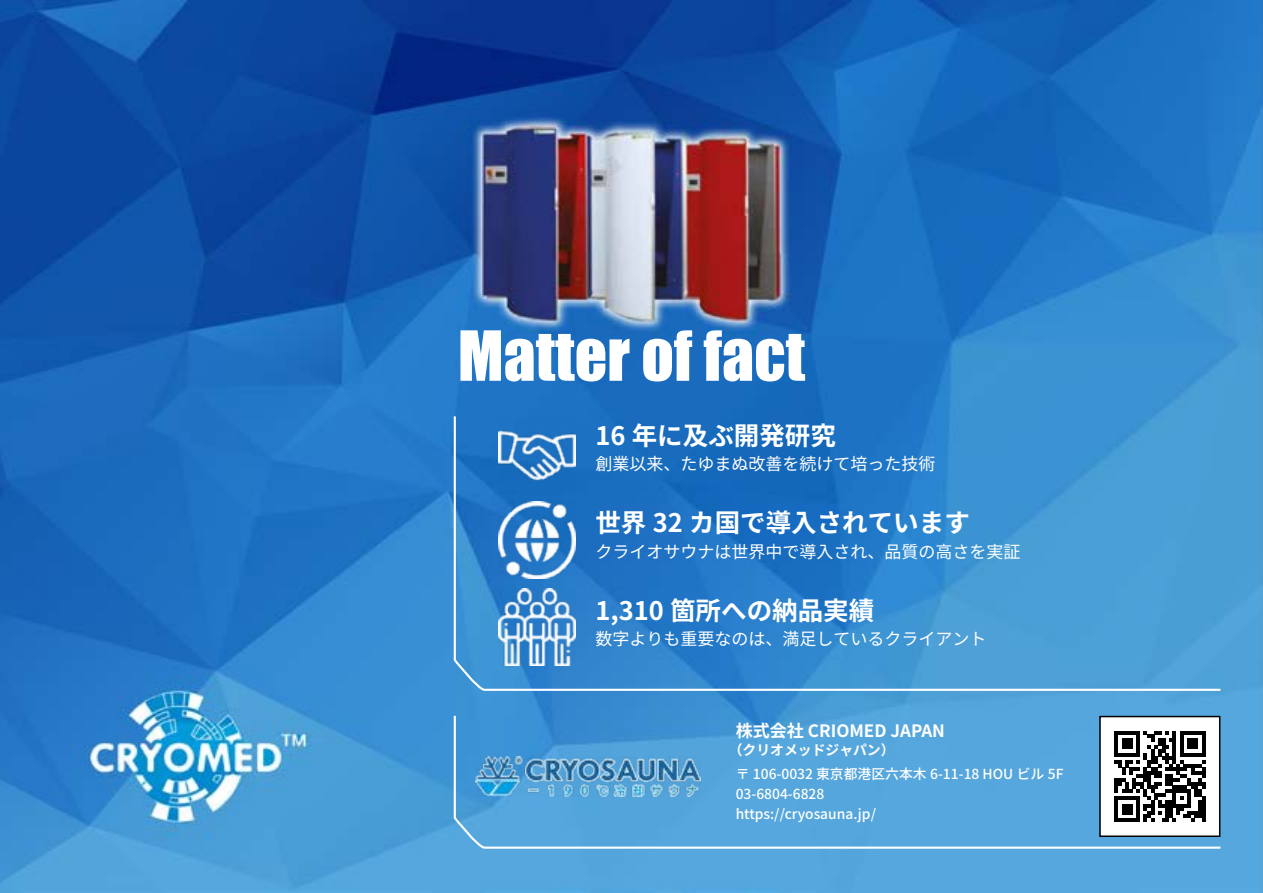
<style>
.page{position:relative;width:1263px;height:893px;background:#fff}
.page>*{position:absolute;margin:0;border:0;box-sizing:border-box;transform-origin:0 0}
.t1{font:63.75px "Impact";color:#fff}
.t2{font:700 25.5px "Noto Sans CJ Kjp";color:#fff}
.t3{font:16.95px "Noto Sans CJ Kjp";color:#fff}
.t4{font:700 16.95px "Noto Sans CJ Kjp";color:#fff}
.t5{font:500 13.8px/20px "Noto Sans CJ Kjp";color:#fff}
.t6{font:700 13.8px "Noto Sans CJ Kjp";color:#fff}
</style>
<div class="page">
<img style="left:0;top:0;width:1263px;height:893px">
<svg style="left:453px;top:714px;width:769px;height:136px;background:#55a4db"></svg>
<svg style="left:453px;top:414px;width:769px;height:278px;background:#3489cd"></svg>
<img style="left:499px;top:589px;width:76px;height:76px">
<img style="left:499px;top:416px;width:76px;height:77px">
<img style="left:499px;top:501px;width:76px;height:77px">
<img style="left:475px;top:756px;width:225px;height:40px">
<div style="left:1100px;top:716px;width:120px;height:120px;background:#fff"></div>
<div style="left:1099px;top:716px;width:121px;height:121px;border:2px solid #000"></div>
<svg style="left:1114px;top:731px;width:91px;height:91px"></svg>
<h1 class="t1" style="left:458px;top:306px;width:349px">Matter of fact</h1>
<h2 class="t2" style="left:595px;top:421px;width:242px">16 年に及ぶ開発研究</h2>
<p class="t3" style="left:595px;top:455px;width:342px">創業以来、たゆまぬ改善を続けて培った技術</p>
<h2 class="t2" style="left:595px;top:509px;width:376px">世界 32 カ国で導入されています</h2>
<p class="t3" style="left:595px;top:542px;width:427px">クライオサウナは世界中で導入され、品質の高さを実証</p>
<h2 class="t2" style="left:595px;top:596px;width:280px">1,310 箇所への納品実績</h2>
<p class="t3" style="left:595px;top:629px;width:393px">数字よりも重要なのは、満足しているクライアント</p>
<p class="t4" style="left:736px;top:722px;width:211px">株式会社 CRIOMED JAPAN</p>
<p class="t6" style="left:729px;top:742px;width:167px">（クリオメッドジャパン(</p>
<p class="t5" style="left:736px;top:764px;width:329px">〒 106-0032 東京都港区六本木 6-11-18 HOU ビル F5<br>03-6804-6828<br>https://cryosauna.jp/</p>
</div>
